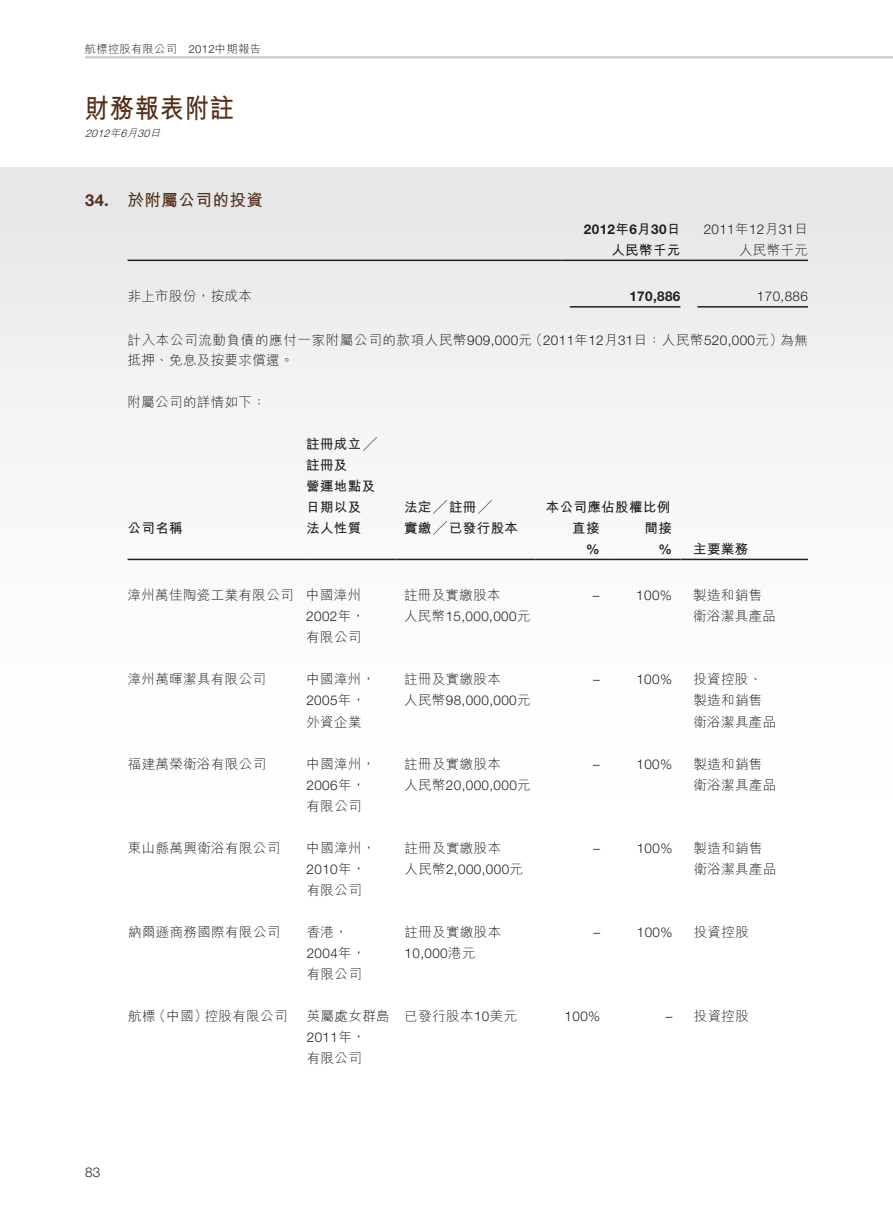
<style>
.page{position:relative;width:893px;height:1212px;background:#fff}
.page>*{position:absolute;margin:0;border:0;box-sizing:border-box;transform-origin:0 0}
.t1{font:700 27px "M Hei HK";letter-spacing:.03em;color:#532f18;scale:.9 1}
.t2{font:700 16.5px "M Hei HK";letter-spacing:.03em;color:#532f18}
.t3{font:700 16.5px "Helvetica Neue LT Std";color:#532f18}
.t4{font:300 13.5px "M Hei HK";letter-spacing:.03em;color:#231f20}
.t5{font:300 13.5px "Helvetica Neue LT Std";letter-spacing:.03em;color:#231f20}
.t6{font:700 13.5px/21px "M Hei HK";letter-spacing:.03em;color:#231f20}
.t7{font:300 13.5px/20.2px "M Hei HK";letter-spacing:.05em;color:#231f20}
.t8{font:700 13.5px "Helvetica Neue LT Std";letter-spacing:.03em;color:#231f20}
.t9{font:300 11.25px "Helvetica Neue LT Std";color:#231f20}
.t10{font:300 11.25px "M Hei HK";letter-spacing:.03em;color:#231f20}
.t11{font:italic 300 10.5px "Helvetica Neue LT Std";color:#231f20}
.t12{font:italic 300 10.5px "M Hei HK";color:#231f20}
.s1{font-family:"M Hei HK"}
.s2{font-family:"Helvetica Neue LT Std"}
</style>
<div class="page">
<div style="left:0;top:168px;width:893px;height:1044px;background:linear-gradient(to bottom,#ecedee,#fff)"></div>
<hr style="left:85px;top:56px;width:808px;height:2px;background:#c7c8ca">
<hr style="left:128px;top:260px;width:433px;height:1px;background:#231f20">
<hr style="left:561px;top:260px;width:128px;height:1px;background:#231f20">
<hr style="left:689px;top:260px;width:119px;height:1px;background:#231f20">
<hr style="left:570px;top:306px;width:110px;height:2px;background:#231f20">
<hr style="left:697px;top:306px;width:111px;height:2px;background:#231f20">
<hr style="left:128px;top:559px;width:178px;height:1px;background:#231f20">
<hr style="left:306px;top:559px;width:89px;height:1px;background:#231f20">
<hr style="left:395px;top:559px;width:141px;height:1px;background:#231f20">
<hr style="left:536px;top:559px;width:72px;height:1px;background:#231f20">
<hr style="left:608px;top:559px;width:72px;height:1px;background:#231f20">
<hr style="left:680px;top:559px;width:128px;height:1px;background:#231f20">
<p class="t10" style="left:85px;top:41px;width:94px">航標控股有限公司</p>
<p class="t9" style="left:189px;top:42px;width:74px">2012<span class="s1">中期報告</span></p>
<h1 class="t1" style="left:85px;top:88px;width:167px">財務報表附註</h1>
<p class="t12" style="left:110px;top:126px;width:16px">年</p>
<p class="t12" style="left:121px;top:126px;width:22px">月<span class="s2">6</span></p>
<p class="t12" style="left:150px;top:126px;width:16px">日</p>
<p class="t11" style="left:85px;top:127px;width:29px">2012</p>
<p class="t11" style="left:137px;top:127px;width:17px">30</p>
<p class="t3" style="left:85px;top:190px;width:25px">34.</p>
<p class="t2" style="left:128px;top:188px;width:137px">於附屬公司的投資</p>
<p class="t4" style="left:128px;top:287px;width:126px">非上市股份，按成本</p>
<p class="t8" style="left:584px;top:221px;width:98px">2012<span class="s1">年 月</span>6 30<span class="s1">日</span></p>
<p class="t5" style="left:704px;top:221px;width:106px">2011<span class="s1">年</span>12<span class="s1">月</span>31<span class="s1">日</span></p>
<p class="t6" style="left:611px;top:238px;width:71px">人民幣千元</p>
<p class="t4" style="left:739px;top:240px;width:71px">人民幣千元</p>
<p class="t8" style="left:629px;top:288px;width:53px">170,886</p>
<p class="t5" style="left:757px;top:288px;width:53px">170,886</p>
<p class="t7" style="left:127px;top:329px;width:406px">計入本公司流動負債的應付一家附屬公司的款項人民幣<span class="s2">909,000</span>元抵押、免息及按要求償還。</p>
<p class="t4" style="left:128px;top:392px;width:140px">附屬公司的詳情如下：</p>
<p class="t5" style="left:529px;top:332px;width:255px"><span class="s1">（</span>2011<span class="s1">年</span>12<span class="s1">月</span>31<span class="s1">日：人民幣</span>520,000<span class="s1">元）</span></p>
<p class="t4" style="left:780px;top:330px;width:29px">為無</p>
<p class="t6" style="left:128px;top:516px;width:57px">公司名稱</p>
<p class="t6" style="left:306px;top:432px;width:72px">註冊成立╱註冊及<br>營運地點及日期以及法人性質</p>
<p class="t6" style="left:404px;top:495px;width:116px">法定╱註冊╱<br>實繳╱已發行股本</p>
<p class="t6" style="left:546px;top:495px;width:128px;text-align:right">本公司應佔股權比例間接</p>
<p class="t6" style="left:572px;top:516px;width:29px">直接</p>
<p class="t8" style="left:586px;top:541px;width:15px">%</p>
<p class="t8" style="left:658px;top:541px;width:15px">%</p>
<p class="t6" style="left:693px;top:537px;width:57px">主要業務</p>
<p class="t4" style="left:128px;top:586px;width:168px">漳州萬佳陶瓷工業有限公司</p>
<p class="t4" style="left:306px;top:586px;width:57px">中國漳州</p>
<p class="t4" style="left:404px;top:586px;width:98px">註冊及實繳股本</p>
<p class="t5" style="left:593px;top:587px;width:8px">–</p>
<p class="t5" style="left:636px;top:587px;width:37px">100%</p>
<p class="t4" style="left:693px;top:586px;width:71px">製造和銷售</p>
<p class="t5" style="left:306px;top:608px;width:60px">2002<span class="s1">年，</span></p>
<p class="t4" style="left:306px;top:628px;width:57px">有限公司</p>
<p class="t5" style="left:404px;top:608px;width:128px"><span class="s1">人民幣</span>15,000,000<span class="s1">元</span></p>
<p class="t4" style="left:693px;top:607px;width:84px">衛浴潔具產品</p>
<p class="t4" style="left:128px;top:670px;width:140px">漳州萬暉潔具有限公司</p>
<p class="t4" style="left:306px;top:670px;width:71px">中國漳州，</p>
<p class="t4" style="left:404px;top:670px;width:98px">註冊及實繳股本</p>
<p class="t5" style="left:593px;top:671px;width:8px">–</p>
<p class="t5" style="left:636px;top:671px;width:37px">100%</p>
<p class="t4" style="left:693px;top:670px;width:71px">投資控股、</p>
<p class="t5" style="left:306px;top:692px;width:60px">2005<span class="s1">年，</span></p>
<p class="t5" style="left:404px;top:692px;width:128px"><span class="s1">人民幣</span>98,000,000<span class="s1">元</span></p>
<p class="t4" style="left:693px;top:691px;width:71px">製造和銷售</p>
<p class="t4" style="left:306px;top:712px;width:57px">外資企業</p>
<p class="t4" style="left:693px;top:712px;width:84px">衛浴潔具產品</p>
<p class="t4" style="left:128px;top:754px;width:140px">福建萬榮衛浴有限公司</p>
<p class="t4" style="left:306px;top:754px;width:71px">中國漳州，</p>
<p class="t4" style="left:404px;top:754px;width:98px">註冊及實繳股本</p>
<p class="t5" style="left:593px;top:755px;width:8px">–</p>
<p class="t5" style="left:636px;top:755px;width:37px">100%</p>
<p class="t4" style="left:693px;top:754px;width:71px">製造和銷售</p>
<p class="t5" style="left:306px;top:776px;width:60px">2006<span class="s1">年，</span></p>
<p class="t4" style="left:307px;top:796px;width:57px">有限公司</p>
<p class="t5" style="left:404px;top:776px;width:128px"><span class="s1">人民幣</span>20,000,000<span class="s1">元</span></p>
<p class="t4" style="left:693px;top:775px;width:84px">衛浴潔具產品</p>
<p class="t4" style="left:128px;top:838px;width:154px">東山縣萬興衛浴有限公司</p>
<p class="t4" style="left:307px;top:838px;width:71px">中國漳州，</p>
<p class="t4" style="left:404px;top:838px;width:98px">註冊及實繳股本</p>
<p class="t5" style="left:593px;top:839px;width:8px">–</p>
<p class="t5" style="left:637px;top:839px;width:37px">100%</p>
<p class="t4" style="left:694px;top:838px;width:71px">製造和銷售</p>
<p class="t5" style="left:307px;top:860px;width:60px">2010<span class="s1">年，</span></p>
<p class="t4" style="left:307px;top:880px;width:57px">有限公司</p>
<p class="t5" style="left:404px;top:860px;width:120px"><span class="s1">人民幣</span>2,000,000<span class="s1">元</span></p>
<p class="t4" style="left:694px;top:859px;width:84px">衛浴潔具產品</p>
<p class="t4" style="left:128px;top:922px;width:154px">納爾遜商務國際有限公司</p>
<p class="t4" style="left:307px;top:922px;width:43px">香港，</p>
<p class="t4" style="left:405px;top:922px;width:98px">註冊及實繳股本</p>
<p class="t5" style="left:593px;top:923px;width:8px">–</p>
<p class="t5" style="left:637px;top:923px;width:37px">100%</p>
<p class="t4" style="left:694px;top:922px;width:57px">投資控股</p>
<p class="t5" style="left:307px;top:944px;width:60px">2004<span class="s1">年，</span></p>
<p class="t4" style="left:307px;top:964px;width:57px">有限公司</p>
<p class="t5" style="left:405px;top:944px;width:72px">10,000<span class="s1">港元</span></p>
<p class="t4" style="left:153px;top:1006px;width:57px">（中國）</p>
<p class="t4" style="left:205px;top:1006px;width:84px">控股有限公司</p>
<p class="t4" style="left:128px;top:1006px;width:29px">航標</p>
<p class="t4" style="left:307px;top:1006px;width:84px">英屬處女群島</p>
<p class="t4" style="left:405px;top:1006px;width:114px">已發行股本<span class="s2">10</span>美元</p>
<p class="t5" style="left:565px;top:1007px;width:37px">100%</p>
<p class="t5" style="left:666px;top:1007px;width:8px">–</p>
<p class="t4" style="left:694px;top:1006px;width:57px">投資控股</p>
<p class="t5" style="left:307px;top:1028px;width:60px">2011<span class="s1">年，</span></p>
<p class="t4" style="left:307px;top:1048px;width:57px">有限公司</p>
<p class="t5" style="left:85px;top:1163px;width:17px">83</p>
</div>
